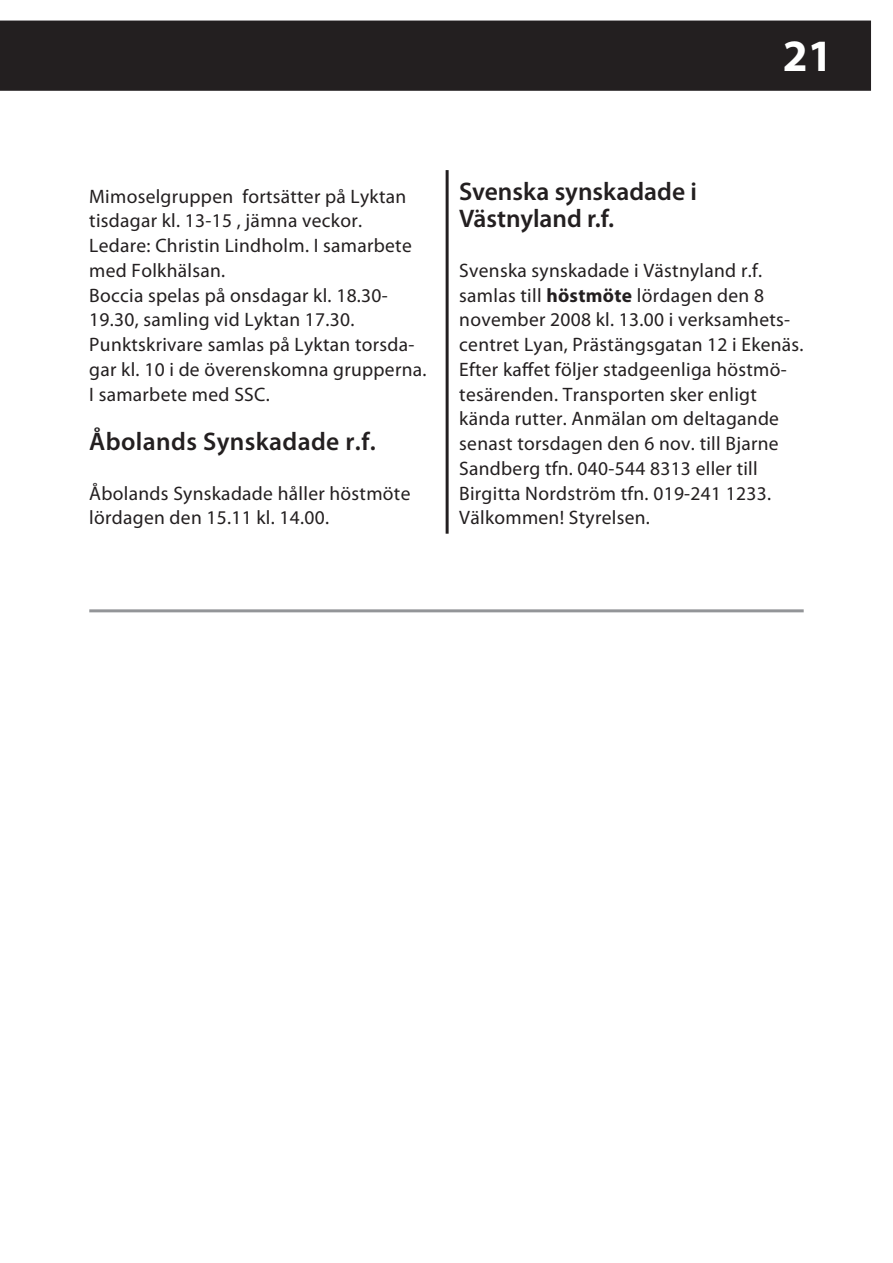
<style>
.page{position:relative;width:893px;height:1263px;background:#fff}
.page>*{position:absolute;margin:0;border:0;box-sizing:border-box;transform-origin:0 0}
.t1{font:700 45px "Myriad Pro";color:#fff}
.Ny_mellanrubrik{font:600 25.5px "Myriad Pro";color:#231f20}
.NY_brödtext{font:600 25.5px "Myriad Pro";letter-spacing:.015em;color:#231f20}
.NY_brödtext-2{font:19.5px/24.8px "Myriad Pro";letter-spacing:.015em;color:#231f20}
.s1{font-weight:700}
</style>
<div class="page">
<div style="left:0;top:21px;width:871px;height:70px;background:#231f20"></div>
<hr style="left:89px;top:609px;width:715px;height:3px;background:#939598">
<hr style="left:446px;top:170px;width:3px;height:364px;background:#231f20">
<h1 class="t1" style="left:783px;top:26px;width:51px">21</h1>
<p class="NY_brödtext-2" style="left:89px;top:183px;width:339px">Mimoselgruppen fortsätter på Lyktan tisdagar kl. 13-15 , jämna veckor.<br>Ledare: Christin Lindholm. I samarbete med Folkhälsan.<br>Boccia spelas på onsdagar kl. 18.30- 19.30, samling vid Lyktan 17.30.<br>Punktskrivare samlas på Lyktan torsda&shy;gar kl. 10 i de överenskomna grupperna.<br>I samarbete med SSC.</p>
<p class="NY_brödtext" style="left:89px;top:425px;width:288px">Åbolands Synskadade r.f.</p>
<p class="NY_brödtext-2" style="left:89px;top:480px;width:323px">Åbolands Synskadade håller höstmöte lördagen den 15.11 kl. 14.00.</p>
<p class="Ny_mellanrubrik" style="left:459px;top:175px;width:239px">Svenska synskadade i</p>
<p class="Ny_mellanrubrik" style="left:459px;top:202px;width:156px">Västnyland r.f.</p>
<p class="NY_brödtext-2" style="left:459px;top:258px;width:346px">Svenska synskadade i Västnyland r.f. samlas till <span class="s1">höstmöte</span> lördagen den 8 november 2008 kl. 13.00 i verksamhets&shy;centret Lyan, Prästängsgatan 12 i Ekenäs.<br>Efter kaffet följer stadgeenliga höstmö&shy;tesärenden. Transporten sker enligt kända rutter. Anmälan om deltagande senast torsdagen den 6 nov. till Bjarne Sandberg tfn. 040-544 8313 eller till Birgitta Nordström tfn. 019-241 1233.<br>Välkommen! Styrelsen.</p>
</div>
